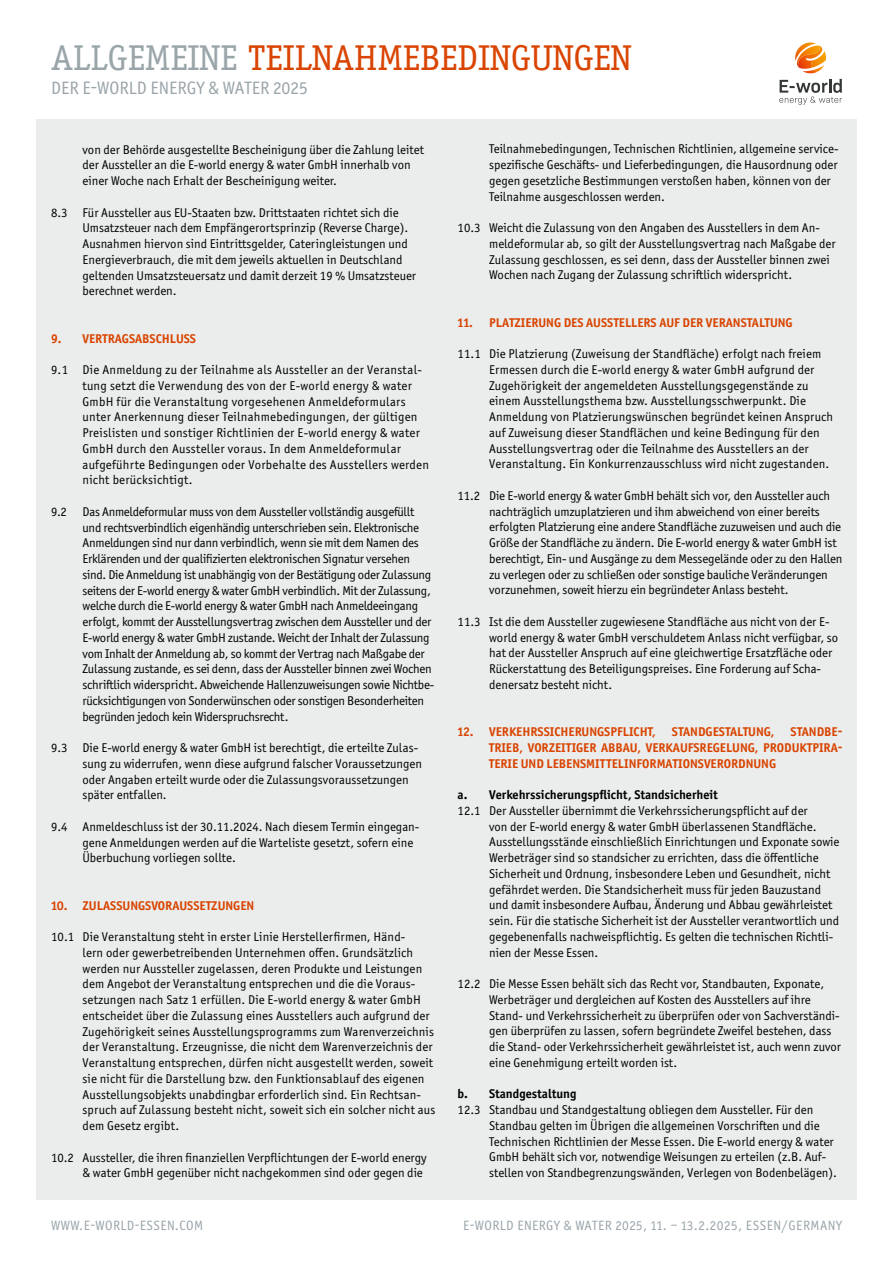
<style>
.page{position:relative;width:893px;height:1263px;background:#fff}
.page>*{position:absolute;margin:0;border:0;box-sizing:border-box;transform-origin:0 0}
.t1{font:36px "Officina Serif Std";color:#d94400}
.t2{font:18px "Officina Sans ITC Pro";color:#9aa5aa}
.t3{font:13.5px "Officina Sans ITC Pro";letter-spacing:.03em;color:#9aa5aa}
.t4{font:12.75px/15.8px "Officina Sans ITC Pro";color:#000}
.t5{font:12.75px/15.8px "Officina Sans ITC Pro";letter-spacing:-.02em;color:#000}
.t6{font:12.75px/15.8px "Officina Sans ITC Pro";letter-spacing:.02em;color:#000}
.t7{font:700 12.75px/15.8px "Officina Sans ITC Pro";color:#d94400;text-align:justify}
.t8{font:700 12.75px "Officina Sans ITC Pro";color:#000}
.s1{color:#9aa5aa}
</style>
<div class="page">
<div style="left:36px;top:119px;width:821px;height:1080px;background:#ebeded"></div>
<svg style="left:795px;top:43px;width:31px;height:30px"></svg>
<svg style="left:779px;top:79px;width:63px;height:26px"></svg>
<h1 class="t1" style="left:51px;top:37px;width:582px"><span class="s1">ALLGEMEINE</span> TEILNAHMEBEDINGUNGEN</h1>
<h2 class="t2" style="left:51px;top:78px;width:258px">DER E-WORLD ENERGY &amp; WATER 2025</h2>
<p class="t4" style="left:83px;top:141px;width:343px">von der Behörde ausgestellte Bescheinigung über die Zahlung leitet der Aussteller an die E-world energy &amp; water GmbH innerhalb von einer Woche nach Erhalt der Bescheinigung weiter.</p>
<p class="t4" style="left:83px;top:204px;width:335px;text-indent:-32px">8.3 Für Aussteller aus EU-Staaten bzw. Drittstaaten richtet sich die Umsatzsteuer nach dem Empfängerortsprinzip (Reverse Charge).<br>Ausnahmen hiervon sind Eintrittsgelder, Cateringleistungen und Energieverbrauch, die mit dem jeweils aktuellen in Deutschland geltenden Umsatzsteuersatz und damit derzeit 19 % Umsatzsteuer berechnet werden.</p>
<p class="t7" style="left:51px;top:330px;width:147px">9. VERTRAGSABSCHLUSS</p>
<p class="t6" style="left:83px;top:362px;width:348px;text-indent:-32px">9.1 Die Anmeldung zu der Teilnahme als Aussteller an der Veranstal&shy;tung setzt die Verwendung des von der E-world energy &amp; water GmbH für die Veranstaltung vorgesehenen Anmeldeformulars unter Anerkennung dieser Teilnahmebedingungen, der gültigen Preislisten und sonstiger Richtlinien der E-world energy &amp; water GmbH durch den Aussteller voraus. In dem Anmeldeformular aufgeführte Bedingungen oder Vorbehalte des Ausstellers werden nicht berücksichtigt.</p>
<p class="t5" style="left:83px;top:504px;width:353px;text-indent:-32px">9.2 Das Anmeldeformular muss von dem Aussteller vollständig ausgefüllt und rechtsverbindlich eigenhändig unterschrieben sein. Elektronische Anmeldungen sind nur dann verbindlich, wenn sie mit dem Namen des Erklärenden und der qualifizierten elektronischen Signatur versehen sind. Die Anmeldung ist unabhängig von der Bestätigung oder Zulassung seitens der E-world energy &amp; water GmbH verbindlich. Mit der Zulassung, welche durch die E-world energy &amp; water GmbH nach Anmeldeeingang erfolgt, kommt der Ausstellungsvertrag zwischen dem Aussteller und der E-world energy &amp; water GmbH zustande. Weicht der Inhalt der Zulassung vom Inhalt der Anmeldung ab, so kommt der Vertrag nach Maßgabe der Zulassung zustande, es sei denn, dass der Aussteller binnen zwei Wochen schriftlich widerspricht. Abweichende Hallenzuweisungen sowie Nichtbe&shy;rücksichtigungen von Sonderwünschen oder sonstigen Besonderheiten begründen jedoch kein Widerspruchsrecht.</p>
<p class="t4" style="left:83px;top:740px;width:341px;text-indent:-32px">9.3 Die E-world energy &amp; water GmbH ist berechtigt, die erteilte Zulas&shy;sung zu widerrufen, wenn diese aufgrund falscher Voraussetzungen oder Angaben erteilt wurde oder die Zulassungsvoraussetzungen später entfallen.</p>
<p class="t4" style="left:83px;top:818px;width:338px;text-indent:-32px">9.4 Anmeldeschluss ist der 30.11.2024. Nach diesem Termin eingegan&shy;gene Anmeldungen werden auf die Warteliste gesetzt, sofern eine<br>Überbuchung vorliegen sollte.</p>
<p class="t7" style="left:51px;top:897px;width:205px">10. ZULASSUNGSVORAUSSETZUNGEN</p>
<p class="t4" style="left:83px;top:929px;width:354px;text-indent:-32px">10.1 Die Veranstaltung steht in erster Linie Herstellerfirmen, Händ-<br>lern oder gewerbetreibenden Unternehmen offen. Grundsätzlich werden nur Aussteller zugelassen, deren Produkte und Leistungen dem Angebot der Veranstaltung entsprechen und die die Voraus&shy;setzungen nach Satz 1 erfüllen. Die E-world energy &amp; water GmbH entscheidet über die Zulassung eines Ausstellers auch aufgrund der Zugehörigkeit seines Ausstellungsprogramms zum Warenverzeichnis der Veranstaltung. Erzeugnisse, die nicht dem Warenverzeichnis der Veranstaltung entsprechen, dürfen nicht ausgestellt werden, soweit sie nicht für die Darstellung bzw. den Funktionsablauf des eigenen Ausstellungsobjekts unabdingbar erforderlich sind. Ein Rechtsan&shy;spruch auf Zulassung besteht nicht, soweit sich ein solcher nicht aus dem Gesetz ergibt.</p>
<p class="t4" style="left:51px;top:1149px;width:377px;text-align:right">10.2 Aussteller, die ihren finanziellen Verpflichtungen der E-world energy &amp; water GmbH gegenüber nicht nachgekommen sind oder gegen die</p>
<p class="t4" style="left:489px;top:141px;width:351px">Teilnahmebedingungen, Technischen Richtlinien, allgemeine service&shy;spezifische Geschäfts- und Lieferbedingungen, die Hausordnung oder gegen gesetzliche Bestimmungen verstoßen haben, können von der Teilnahme ausgeschlossen werden.</p>
<p class="t4" style="left:489px;top:220px;width:348px;text-indent:-32px">10.3 Weicht die Zulassung von den Angaben des Ausstellers in dem An&shy;meldeformular ab, so gilt der Ausstellungsvertrag nach Maßgabe der Zulassung geschlossen, es sei denn, dass der Aussteller binnen zwei Wochen nach Zugang der Zulassung schriftlich widerspricht.</p>
<p class="t7" style="left:458px;top:314px;width:337px">11. PLATZIERUNG DES AUSSTELLERS AUF DER VERANSTALTUNG</p>
<p class="t4" style="left:489px;top:346px;width:345px;text-indent:-32px">11.1 Die Platzierung (Zuweisung der Standfläche) erfolgt nach freiem Ermessen durch die E-world energy &amp; water GmbH aufgrund der Zugehörigkeit der angemeldeten Ausstellungsgegenstände zu einem Ausstellungsthema bzw. Ausstellungsschwerpunkt. Die Anmeldung von Platzierungswünschen begründet keinen Anspruch auf Zuweisung dieser Standflächen und keine Bedingung für den Ausstellungsvertrag oder die Teilnahme des Ausstellers an der Veranstaltung. Ein Konkurrenzausschluss wird nicht zugestanden.</p>
<p class="t4" style="left:489px;top:488px;width:355px;text-indent:-32px">11.2 Die E-world energy &amp; water GmbH behält sich vor, den Aussteller auch nachträglich umzuplatzieren und ihm abweichend von einer bereits erfolgten Platzierung eine andere Standfläche zuzuweisen und auch die Größe der Standfläche zu ändern. Die E-world energy &amp; water GmbH ist berechtigt, Ein- und Ausgänge zu dem Messegelände oder zu den Hallen zu verlegen oder zu schließen oder sonstige bauliche Veränderungen vorzunehmen, soweit hierzu ein begründeter Anlass besteht.</p>
<p class="t4" style="left:489px;top:614px;width:351px;text-indent:-32px">11.3 Ist die dem Aussteller zugewiesene Standfläche aus nicht von der E&shy;world energy &amp; water GmbH verschuldetem Anlass nicht verfügbar, so hat der Aussteller Anspruch auf eine gleichwertige Ersatzfläche oder Rückerstattung des Beteiligungspreises. Eine Forderung auf Scha&shy;denersatz besteht nicht.</p>
<p class="t7" style="left:489px;top:724px;width:355px;text-indent:-32px">12. VERKEHRSSICHERUNGSPFLICHT, STANDGESTALTUNG, STANDBE-TRIEB, VORZEITIGER ABBAU, VERKAUFSREGELUNG, PRODUKTPIRA-TERIE UND LEBENSMITTELINFORMATIONSVERORDNUNG</p>
<p class="t8" style="left:458px;top:787px;width:262px">a. Verkehrssicherungspflicht, Standsicherheit</p>
<p class="t4" style="left:489px;top:803px;width:352px;text-indent:-32px">12.1 Der Aussteller übernimmt die Verkehrssicherungspflicht auf der<br>von der E-world energy &amp; water GmbH überlassenen Standfläche.<br>Ausstellungsstände einschließlich Einrichtungen und Exponate sowie Werbeträger sind so standsicher zu errichten, dass die öffentliche Sicherheit und Ordnung, insbesondere Leben und Gesundheit, nicht gefährdet werden. Die Standsicherheit muss für jeden Bauzustand und damit insbesondere Aufbau, Änderung und Abbau gewährleistet sein. Für die statische Sicherheit ist der Aussteller verantwortlich und gegebenenfalls nachweispflichtig. Es gelten die technischen Richtli&shy;nien der Messe Essen.</p>
<p class="t4" style="left:489px;top:976px;width:353px;text-indent:-32px">12.2 Die Messe Essen behält sich das Recht vor, Standbauten, Exponate, Werbeträger und dergleichen auf Kosten des Ausstellers auf ihre Stand- und Verkehrssicherheit zu überprüfen oder von Sachverständi&shy;gen überprüfen zu lassen, sofern begründete Zweifel bestehen, dass die Stand- oder Verkehrssicherheit gewährleistet ist, auch wenn zuvor eine Genehmigung erteilt worden ist.</p>
<p class="t8" style="left:458px;top:1086px;width:120px">b. Standgestaltung</p>
<p class="t4" style="left:489px;top:1102px;width:349px;text-indent:-32px">12.3 Standbau und Standgestaltung obliegen dem Aussteller. Für den Standbau gelten im Übrigen die allgemeinen Vorschriften und die Technischen Richtlinien der Messe Essen. Die E-world energy &amp; water GmbH behält sich vor, notwendige Weisungen zu erteilen (z.B. Auf&shy;stellen von Standbegrenzungswänden, Verlegen von Bodenbelägen).</p>
<p class="t3" style="left:51px;top:1218px;width:153px">WWW.E-WORLD-ESSEN.COM</p>
<p class="t3" style="left:463px;top:1218px;width:380px">E-WORLD ENERGY &amp; WATER 2025, 11. – 13.2.2025, ESSEN/GERMANY</p>
</div>
